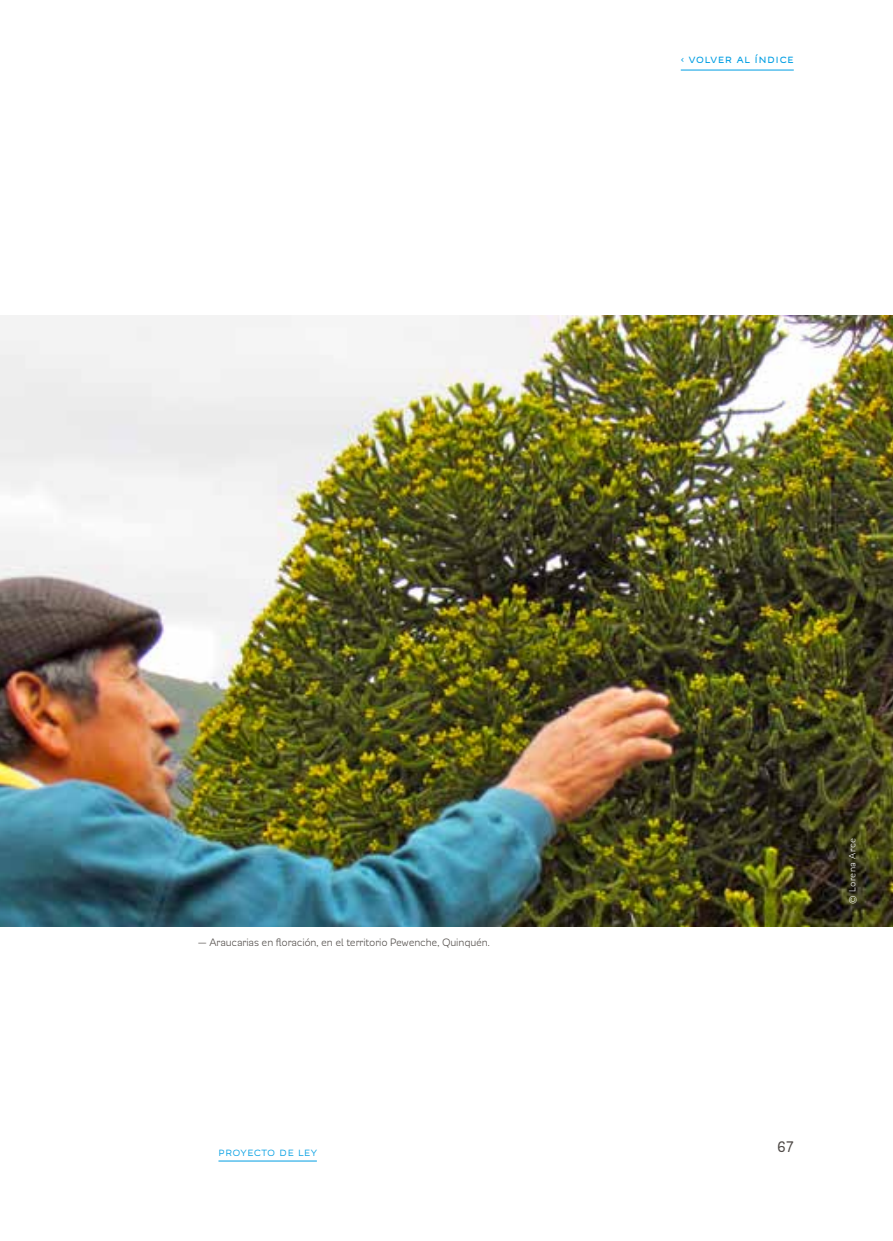
<style>
.page{position:relative;width:893px;height:1241px;background:#fff}
.page>*{position:absolute;margin:0;border:0;box-sizing:border-box;transform-origin:0 0}
.t1{font:17.5px "Modernica";color:#4d4845}
.t2{font:14px "Modernica";letter-spacing:.075em;color:#009ee3}
.t3{font:14px "Modernica";letter-spacing:.04em;color:#009ee3}
.t4{font:12.25px "Modernica";letter-spacing:-.01em;color:#4d4845}
.t5{font:10.5px "Modernica";color:#fff}
</style>
<div class="page">
<img style="left:0;top:315px;width:893px;height:611px">
<hr style="left:681px;top:70px;width:113px;height:1px;background:#009ee3">
<hr style="left:218px;top:1160px;width:99px;height:1px;background:#009ee3">
<p class="t2" style="left:681px;top:52px;width:114px">‹ volver al índice</p>
<p class="t4" style="left:198px;top:936px;width:294px">— Araucarias en floración, en el territorio Pewenche, Quinquén.</p>
<p class="t3" style="left:218px;top:1144px;width:100px">proyecto de ley</p>
<p class="t5" style="left:847px;top:903px;width:67px;rotate:-90deg">© Lorena Arce</p>
<h1 class="t1" style="left:777px;top:1138px;width:18px">67</h1>
</div>
